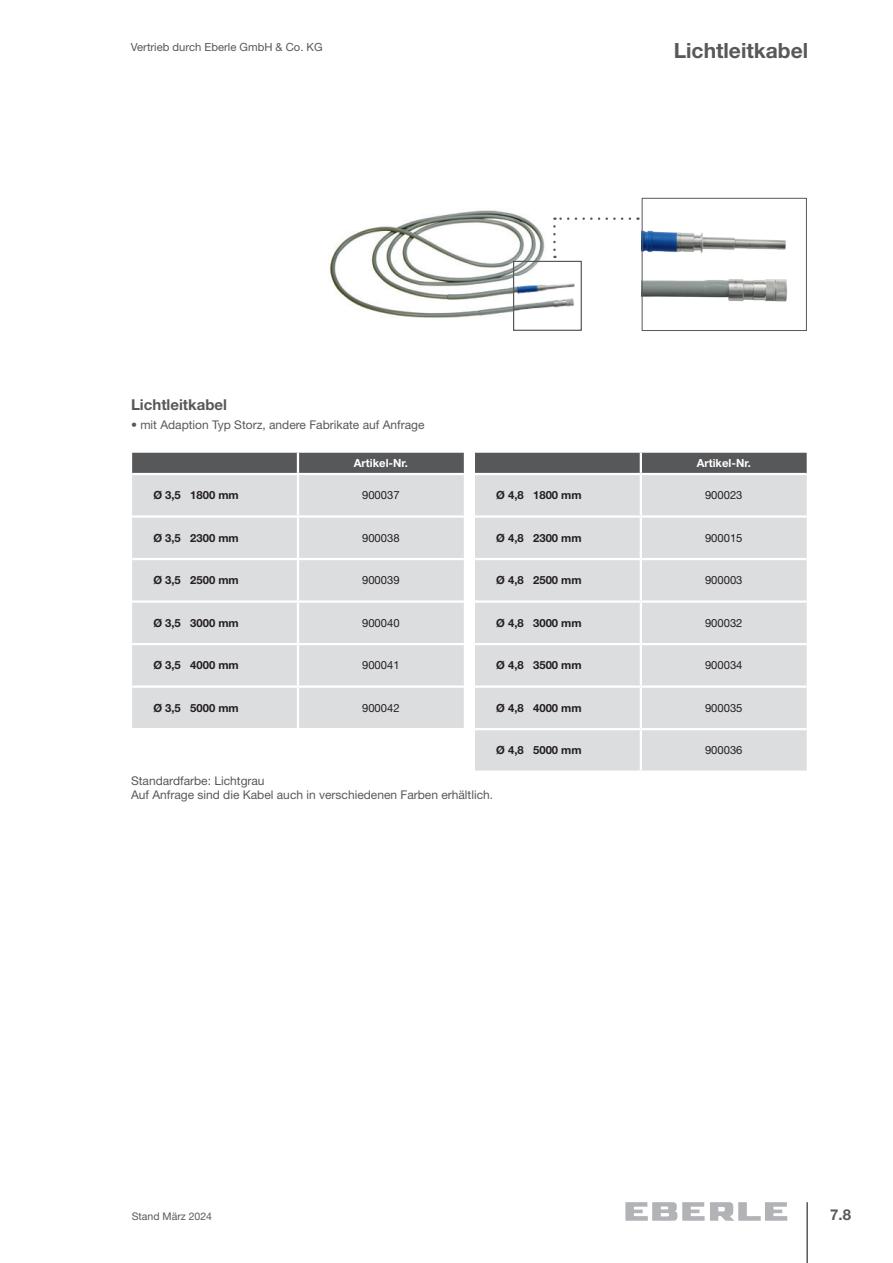
<style>
.page{position:relative;width:893px;height:1263px;background:#fff}
.page>*{position:absolute;margin:0;border:0;box-sizing:border-box;transform-origin:0 0}
.t1{font:700 21px "Helvetica Neue LT Pro";color:#57585a}
.t2{font:700 15px "Helvetica Neue LT Pro";color:#57585a}
.t3{font:12px/14.4px "Helvetica Neue LT Pro";color:#57585a}
.t4{font:700 11.25px "Helvetica Neue LT Pro";color:#231f20}
.t5{font:11.25px "Helvetica Neue LT Pro";color:#231f20}
.t6{font:11.25px "Helvetica Neue LT Pro";color:#57585a}
.t7{font:700 11.25px "Helvetica Neue LT Pro";color:#fff}
.t8{font:10.5px "Helvetica Neue LT Pro";color:#57585a}
</style>
<div class="page">
<hr style="left:806px;top:1202px;width:2px;height:61px;background:#57585a">
<svg style="left:625px;top:1202px;width:162px;height:19px"></svg>
<img style="left:329px;top:210px;width:228px;height:108px">
<img style="left:512px;top:301px;width:63px;height:17px">
<img style="left:511px;top:260px;width:71px;height:41px">
<svg style="left:554px;top:217px;width:76px;height:3px"></svg>
<svg style="left:553px;top:226px;width:3px;height:32px"></svg>
<div style="left:513px;top:261px;width:69px;height:70px;border:1px solid #57585a"></div>
<img style="left:644px;top:288px;width:144px;height:14px">
<img style="left:642px;top:197px;width:165px;height:91px">
<div style="left:642px;top:198px;width:165px;height:133px;border:1px solid #57585a"></div>
<div style="left:132px;top:453px;width:332px;height:20px;background:#57585a"></div>
<div style="left:132px;top:475px;width:332px;height:253px;background:#dcdddf"></div>
<hr style="left:297px;top:453px;width:2px;height:20px;background:#fff">
<hr style="left:297px;top:475px;width:2px;height:40px;background:#fff">
<hr style="left:132px;top:515px;width:166px;height:3px;background:#fff">
<hr style="left:298px;top:515px;width:166px;height:3px;background:#fff">
<hr style="left:297px;top:518px;width:2px;height:40px;background:#fff">
<hr style="left:132px;top:558px;width:166px;height:2px;background:#fff">
<hr style="left:298px;top:558px;width:166px;height:2px;background:#fff">
<hr style="left:297px;top:560px;width:2px;height:40px;background:#fff">
<hr style="left:132px;top:600px;width:166px;height:3px;background:#fff">
<hr style="left:298px;top:600px;width:166px;height:3px;background:#fff">
<hr style="left:297px;top:603px;width:2px;height:40px;background:#fff">
<hr style="left:132px;top:643px;width:166px;height:2px;background:#fff">
<hr style="left:298px;top:643px;width:166px;height:2px;background:#fff">
<hr style="left:297px;top:645px;width:2px;height:40px;background:#fff">
<hr style="left:132px;top:685px;width:166px;height:3px;background:#fff">
<hr style="left:298px;top:685px;width:166px;height:3px;background:#fff">
<hr style="left:297px;top:688px;width:2px;height:40px;background:#fff">
<div style="left:475px;top:453px;width:332px;height:20px;background:#57585a"></div>
<div style="left:475px;top:475px;width:332px;height:295px;background:#dcdddf"></div>
<hr style="left:640px;top:453px;width:2px;height:20px;background:#fff">
<hr style="left:640px;top:475px;width:2px;height:40px;background:#fff">
<hr style="left:475px;top:515px;width:166px;height:3px;background:#fff">
<hr style="left:641px;top:515px;width:166px;height:3px;background:#fff">
<hr style="left:640px;top:518px;width:2px;height:40px;background:#fff">
<hr style="left:475px;top:558px;width:166px;height:2px;background:#fff">
<hr style="left:641px;top:558px;width:166px;height:2px;background:#fff">
<hr style="left:640px;top:560px;width:2px;height:40px;background:#fff">
<hr style="left:475px;top:600px;width:166px;height:3px;background:#fff">
<hr style="left:641px;top:600px;width:166px;height:3px;background:#fff">
<hr style="left:640px;top:603px;width:2px;height:40px;background:#fff">
<hr style="left:475px;top:643px;width:166px;height:2px;background:#fff">
<hr style="left:641px;top:643px;width:166px;height:2px;background:#fff">
<hr style="left:640px;top:645px;width:2px;height:40px;background:#fff">
<hr style="left:475px;top:685px;width:166px;height:3px;background:#fff">
<hr style="left:641px;top:685px;width:166px;height:3px;background:#fff">
<hr style="left:640px;top:688px;width:2px;height:40px;background:#fff">
<hr style="left:475px;top:728px;width:166px;height:2px;background:#fff">
<hr style="left:641px;top:728px;width:166px;height:2px;background:#fff">
<hr style="left:640px;top:730px;width:2px;height:40px;background:#fff">
<p class="t6" style="left:131px;top:40px;width:193px">Vertrieb durch Eberle GmbH &amp; Co. KG</p>
<h1 class="t1" style="left:674px;top:37px;width:136px">Lichtleitkabel</h1>
<h2 class="t2" style="left:131px;top:396px;width:98px">Lichtleitkabel</h2>
<p class="t3" style="left:131px;top:417px;width:295px">• mit Adaption Typ Storz, andere Fabrikate auf Anfrage</p>
<p class="t7" style="left:354px;top:456px;width:56px">Artikel-Nr.</p>
<p class="t4" style="left:153px;top:488px;width:87px">Ø 3,5 1800 mm</p>
<p class="t5" style="left:362px;top:488px;width:39px">900037</p>
<p class="t4" style="left:153px;top:531px;width:87px">Ø 3,5 2300 mm</p>
<p class="t5" style="left:362px;top:531px;width:39px">900038</p>
<p class="t4" style="left:153px;top:573px;width:87px">Ø 3,5 2500 mm</p>
<p class="t5" style="left:362px;top:573px;width:39px">900039</p>
<p class="t4" style="left:153px;top:616px;width:87px">Ø 3,5 3000 mm</p>
<p class="t5" style="left:362px;top:616px;width:39px">900040</p>
<p class="t4" style="left:153px;top:658px;width:87px">Ø 3,5 4000 mm</p>
<p class="t5" style="left:362px;top:658px;width:39px">900041</p>
<p class="t4" style="left:153px;top:701px;width:87px">Ø 3,5 5000 mm</p>
<p class="t5" style="left:362px;top:701px;width:39px">900042</p>
<p class="t7" style="left:697px;top:456px;width:56px">Artikel-Nr.</p>
<p class="t4" style="left:496px;top:488px;width:87px">Ø 4,8 1800 mm</p>
<p class="t5" style="left:705px;top:488px;width:39px">900023</p>
<p class="t4" style="left:496px;top:531px;width:87px">Ø 4,8 2300 mm</p>
<p class="t5" style="left:705px;top:531px;width:39px">900015</p>
<p class="t4" style="left:496px;top:573px;width:87px">Ø 4,8 2500 mm</p>
<p class="t5" style="left:705px;top:573px;width:39px">900003</p>
<p class="t4" style="left:496px;top:616px;width:87px">Ø 4,8 3000 mm</p>
<p class="t5" style="left:705px;top:616px;width:39px">900032</p>
<p class="t4" style="left:496px;top:658px;width:87px">Ø 4,8 3500 mm</p>
<p class="t5" style="left:705px;top:658px;width:39px">900034</p>
<p class="t4" style="left:496px;top:701px;width:87px">Ø 4,8 4000 mm</p>
<p class="t5" style="left:705px;top:701px;width:39px">900035</p>
<p class="t4" style="left:496px;top:743px;width:87px">Ø 4,8 5000 mm</p>
<p class="t5" style="left:705px;top:743px;width:39px">900036</p>
<p class="t3" style="left:131px;top:773px;width:364px">Standardfarbe: Lichtgrau<br>Auf Anfrage sind die Kabel auch in verschiedenen Farben erhältlich.</p>
<p class="t8" style="left:132px;top:1209px;width:82px">Stand März 2024</p>
<h2 class="t2" style="left:830px;top:1205px;width:22px">7.8</h2>
</div>
